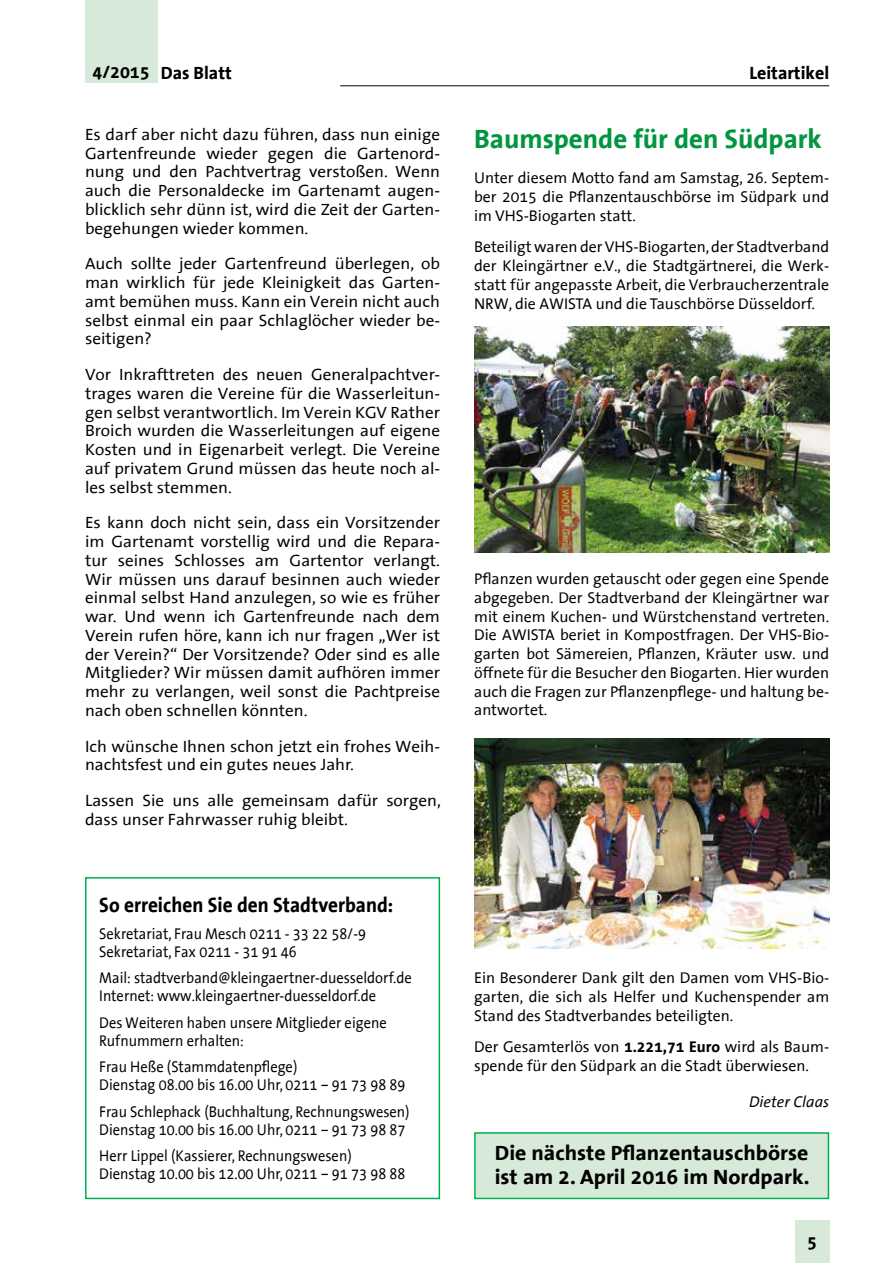
<style>
.page{position:relative;width:893px;height:1263px;background:#fff}
.page>*{position:absolute;margin:0;border:0;box-sizing:border-box;transform-origin:0 0}
.t1{font:700 27px "The Sans Office";color:#009641}
.t2{font:700 21px/24px "The Sans Office";color:#000;scale:1.04 1}
.t3{font:700 21px "The Sans Office";color:#000;scale:.92 1}
.t4{font:700 18px "The Sans Office";color:#000}
.t5{font:16.5px/18.8px "The Sans Office";color:#000;text-align:justify;scale:1.04 1}
.t6{font:15.75px/18.8px "The Sans Office";color:#000;text-align:justify}
.t7{font:15.75px/18px "The Sans Office";color:#000;scale:.92 1}
.t8{font:italic 15.75px "The Sans Office";color:#000}
.s1{font-weight:700}
</style>
<div class="page">
<div style="left:85px;top:0;width:72px;height:83px;background:#d7ead9"></div>
<div style="left:795px;top:1220px;width:34px;height:43px;background:#d7ead9"></div>
<hr style="left:340px;top:85px;width:489px;height:1px;background:#000">
<img style="left:474px;top:327px;width:355px;height:225px">
<img style="left:474px;top:738px;width:355px;height:210px">
<div style="left:85px;top:877px;width:355px;height:322px;border:2px solid #00b050"></div>
<div style="left:475px;top:1133px;width:353px;height:65px;background:#d7ead9"></div>
<div style="left:474px;top:1132px;width:355px;height:67px;border:2px solid #00b050"></div>
<p class="t4" style="left:93px;top:63px;width:141px">4/2015 Das Blatt</p>
<p class="t5" style="left:85px;top:126px;width:343px">Es darf aber nicht dazu führen, dass nun einige Gartenfreunde wieder gegen die Gartenord&shy;nung und den Pachtvertrag verstoßen. Wenn auch die Personaldecke im Gartenamt augen&shy;blicklich sehr dünn ist, wird die Zeit der Garten&shy;begehungen wieder kommen.</p>
<p class="t5" style="left:85px;top:255px;width:343px">Auch sollte jeder Gartenfreund überlegen, ob man wirklich für jede Kleinigkeit das Garten&shy;amt bemühen muss. Kann ein Verein nicht auch selbst einmal ein paar Schlaglöcher wieder be&shy;seitigen?</p>
<p class="t5" style="left:85px;top:366px;width:343px">Vor Inkrafttreten des neuen Generalpachtver&shy;trages waren die Vereine für die Wasserleitun&shy;gen selbst verantwortlich. Im Verein KGV Rather Broich wurden die Wasserleitungen auf eigene Kosten und in Eigenarbeit verlegt. Die Vereine auf privatem Grund müssen das heute noch al&shy;les selbst stemmen.</p>
<p class="t5" style="left:85px;top:514px;width:343px">Es kann doch nicht sein, dass ein Vorsitzender im Gartenamt vorstellig wird und die Repara&shy;tur seines Schlosses am Gartentor verlangt.<br>Wir müssen uns darauf besinnen auch wieder einmal selbst Hand anzulegen, so wie es früher war. Und wenn ich Gartenfreunde nach dem Verein rufen höre, kann ich nur fragen „Wer ist der Verein?“ Der Vorsitzende? Oder sind es alle Mitglieder? Wir müssen damit aufhören immer mehr zu verlangen, weil sonst die Pachtpreise nach oben schnellen könnten.</p>
<p class="t5" style="left:85px;top:737px;width:343px">Ich wünsche Ihnen schon jetzt ein frohes Weih&shy;nachtsfest und ein gutes neues Jahr.</p>
<p class="t5" style="left:85px;top:792px;width:344px">Lassen Sie uns alle gemeinsam dafür sorgen, dass unser Fahrwasser ruhig bleibt.</p>
<p class="t4" style="left:749px;top:63px;width:81px">Leitartikel</p>
<h1 class="t1" style="left:474px;top:124px;width:349px">Baumspende für den Südpark</h1>
<p class="t6" style="left:474px;top:169px;width:357px">Unter diesem Motto fand am Samstag, 26. Septem&shy;ber 2015 die Pflanzentauschbörse im Südpark und im VHS-Biogarten statt.</p>
<p class="t6" style="left:474px;top:238px;width:357px">Beteiligt waren der VHS-Biogarten, der Stadtverband der Kleingärtner e.V., die Stadtgärtnerei, die Werk&shy;statt für angepasste Arbeit, die Verbraucherzentrale NRW, die AWISTA und die Tauschbörse Düsseldorf.</p>
<p class="t6" style="left:474px;top:570px;width:357px">Pflanzen wurden getauscht oder gegen eine Spende abgegeben. Der Stadtverband der Kleingärtner war mit einem Kuchen- und Würstchenstand vertreten.<br>Die AWISTA beriet in Kompostfragen. Der VHS-Bio&shy;garten bot Sämereien, Pflanzen, Kräuter usw. und öffnete für die Besucher den Biogarten. Hier wurden auch die Fragen zur Pflanzenpflege- und haltung be&shy;antwortet.</p>
<p class="t3" style="left:99px;top:894px;width:321px">So erreichen Sie den Stadtverband:</p>
<p class="t7" style="left:99px;top:925px;width:291px">Sekretariat, Frau Mesch 0211 - 33 22 58/-9<br>Sekretariat, Fax 0211 - 31 91 46</p>
<p class="t7" style="left:99px;top:970px;width:341px">Mail: stadtverband@kleingaertner-duesseldorf.de<br>Internet: www.kleingaertner-duesseldorf.de</p>
<p class="t7" style="left:99px;top:1014px;width:314px">Des Weiteren haben unsere Mitglieder eigene<br>Rufnummern erhalten:</p>
<p class="t7" style="left:99px;top:1059px;width:334px">Frau Heße (Stammdatenpflege)<br>Dienstag 08.00 bis 16.00 Uhr, 0211 – 91 73 98 89</p>
<p class="t7" style="left:99px;top:1103px;width:339px">Frau Schlephack (Buchhaltung, Rechnungswesen)<br>Dienstag 10.00 bis 16.00 Uhr, 0211 – 91 73 98 87</p>
<p class="t7" style="left:99px;top:1148px;width:334px">Herr Lippel (Kassierer, Rechnungswesen)<br>Dienstag 10.00 bis 12.00 Uhr, 0211 – 91 73 98 88</p>
<p class="t2" style="left:495px;top:1141px;width:304px">Die nächste Pflanzentauschbörse ist am 2. April 2016 im Nordpark.</p>
<p class="t6" style="left:474px;top:969px;width:357px">Ein Besonderer Dank gilt den Damen vom VHS-Bio&shy;garten, die sich als Helfer und Kuchenspender am Stand des Stadtverbandes beteiligten.</p>
<p class="t6" style="left:474px;top:1038px;width:357px">Der Gesamterlös von <span class="s1">1.221,71 Euro</span> wird als Baum&shy;spende für den Südpark an die Stadt überwiesen.</p>
<p class="t8" style="left:749px;top:1093px;width:82px">Dieter Claas</p>
<p class="t4" style="left:807px;top:1233px;width:11px">5</p>
</div>
